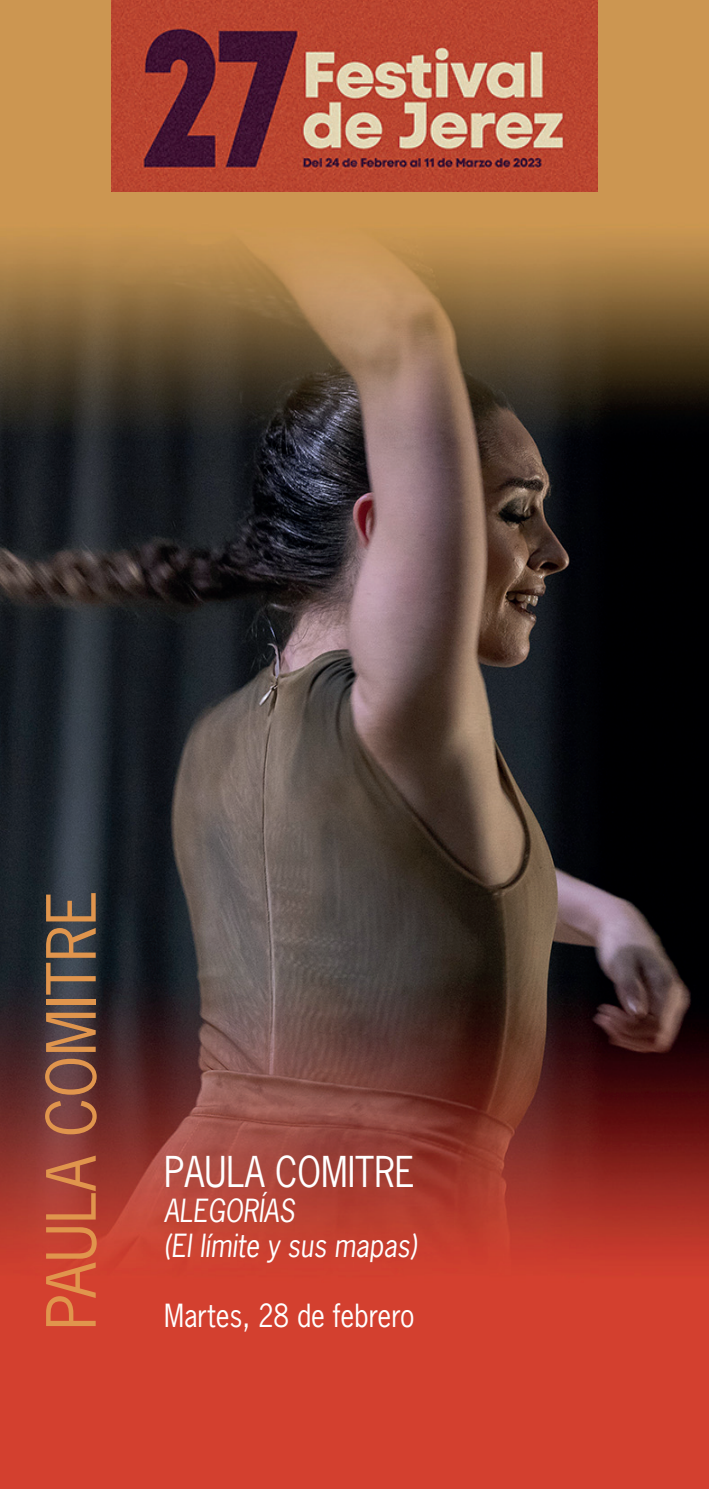
<style>
.page{position:relative;width:709px;height:1489px;background:#fff}
.page>*{position:absolute;margin:0;border:0;box-sizing:border-box;transform-origin:0 0}
.t1{font:63.75px "News Gothic Std";color:#e0954d}
.t2{font:40px "News Gothic Std";color:#fff;scale:.9 1}
.t3{font:italic 30px/35px "News Gothic Std";color:#fff;scale:.9 1}
.t4{font:30px "News Gothic Std";color:#fff;scale:.9 1}
</style>
<div class="page">
<img style="left:0;top:0;width:708px;height:1488px">
<img style="left:112px;top:0;width:485px;height:191px">
<h1 class="t1" style="left:46px;top:1329px;width:441px;rotate:-90deg">PAULA COMITRE</h1>
<h2 class="t2" style="left:164px;top:1155px;width:280px">PAULA COMITRE</h2>
<p class="t3" style="left:164px;top:1195px;width:282px">ALEGORÍAS<br>(El límite y sus mapas)</p>
<p class="t4" style="left:164px;top:1303px;width:280px">Martes, 28 de febrero</p>
</div>
